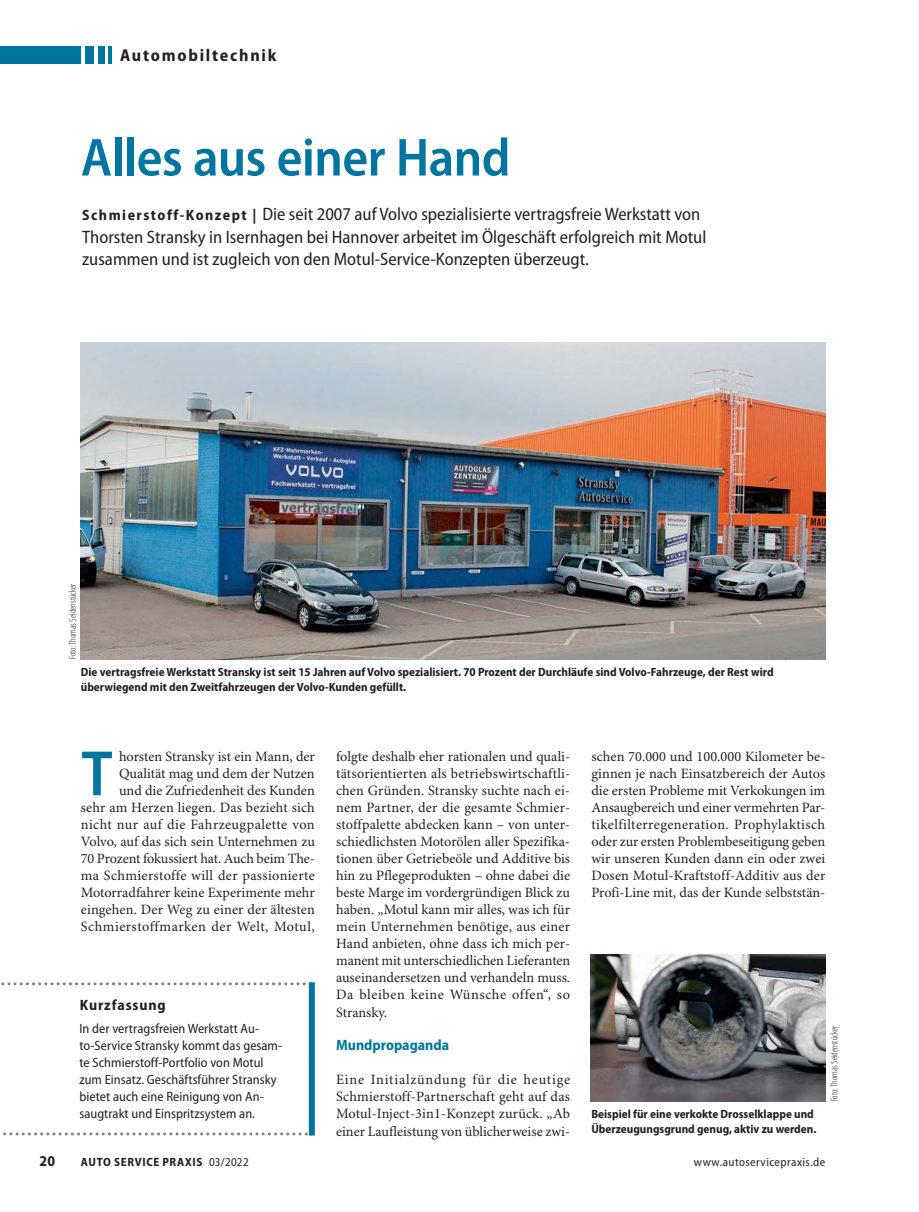
<style>
.page{position:relative;width:919px;height:1212px;background:#fff}
.page>*{position:absolute;margin:0;border:0;box-sizing:border-box;transform-origin:0 0}
.t1{font:600 semi-condensed 64.65px "Myriad Pro";color:#00759f}
.t2{font:600 semi-condensed 54px "Myriad Pro";letter-spacing:-.01em;color:#00759f}
.t3{font:semi-condensed 18px/22.5px "Myriad Pro";color:#231f20}
.t4{font:700 semi-condensed 17.25px "Myriad Pro";letter-spacing:.1em;color:#231f20}
.t5{font:700 semi-condensed 15px "Myriad Pro";color:#00759f}
.t6{font:700 semi-condensed 15px "Myriad Pro";letter-spacing:.055em;color:#231f20}
.t7{font:14.25px/17px "Minion Pro";color:#231f20;text-align:justify}
.t8{font:semi-condensed 13.5px/17px "Myriad Pro";letter-spacing:.005em;color:#231f20}
.t9{font:700 semi-condensed 12px/15px "Myriad Pro";color:#231f20}
.t10{font:700 semi-condensed 12px "Myriad Pro";letter-spacing:.055em;color:#231f20}
.t11{font:semi-condensed 12px "Myriad Pro";letter-spacing:.035em;color:#231f20}
.t12{font:300 condensed 9.75px "Myriad Pro";color:#231f20}
.s1{font-weight:700;font-size:15px}
.s2{font-weight:400}
</style>
<div class="page">
<hr style="left:108px;top:47px;width:4px;height:17px;background:#00759f">
<div style="left:85px;top:47px;width:9px;height:17px;background:#00759f"></div>
<div style="left:98px;top:47px;width:6px;height:17px;background:#00759f"></div>
<div style="left:0;top:47px;width:81px;height:17px;background:#00759f"></div>
<svg style="left:1px;top:982px;width:308px;height:153px"></svg>
<div style="left:309px;top:982px;width:6px;height:153px;background:#00759f"></div>
<img style="left:81px;top:343px;width:744px;height:316px">
<img style="left:590px;top:955px;width:235px;height:146px">
<p class="t4" style="left:120px;top:49px;width:158px">Automobiltechnik</p>
<h2 class="t2" style="left:81px;top:125px;width:431px">Alles aus einer Hand</h2>
<p class="t3" style="left:82px;top:205px;width:625px"><span class="s1">Schmierstoff-Konzept |</span> Die seit 2007 auf Volvo spezialisierte vertragsfreie Werkstatt von<br>Thorsten Stransky in Isernhagen bei Hannover arbeitet im Ölgeschäft erfolgreich mit Motul zusammen und ist zugleich von den Motul-Service-Konzepten überzeugt.</p>
<p class="t12" style="left:67px;top:659px;width:77px;rotate:-90deg">Foto: Thomas Seidenstücker</p>
<p class="t9" style="left:81px;top:665px;width:694px">Die vertragsfreie Werkstatt Stransky ist seit 15 Jahren auf Volvo spezialisiert. 70 Prozent der Durchläufe sind Volvo-Fahrzeuge, der Rest wird überwiegend mit den Zweitfahrzeugen der Volvo-Kunden gefüllt.</p>
<p class="t7" style="left:81px;top:749px;width:235px;text-align:right">horsten Stransky ist ein Mann, der Qualität mag und dem der Nutzen<br>und die Zufriedenheit des Kunden<br>sehr am Herzen liegen. Das bezieht sich nicht nur auf die Fahrzeugpalette von Volvo, auf das sich sein Unternehmen zu 70 Prozent fokussiert hat. Auch beim The&shy;ma Schmierstoffe will der passionierte Motorradfahrer keine Experimente mehr eingehen. Der Weg zu einer der ältesten Schmierstoffmarken der Welt, Motul,</p>
<h1 class="t1" style="left:81px;top:735px;width:33px">T</h1>
<p class="t6" style="left:80px;top:999px;width:87px">Kurzfassung</p>
<p class="t8" style="left:79px;top:1022px;width:204px">In der vertragsfreien Werkstatt Au&shy;to-Service Stransky kommt das gesam&shy;te Schmierstoff-Portfolio von Motul zum Einsatz. Geschäftsführer Stransky bietet auch eine Reinigung von An&shy;saugtrakt und Einspritzsystem an.</p>
<p class="t7" style="left:336px;top:749px;width:236px">folgte deshalb eher rationalen und quali&shy;tätsorientierten als betriebswirtschaftli&shy;chen Gründen. Stransky suchte nach ei&shy;nem Partner, der die gesamte Schmier&shy;stoffpalette abdecken kann – von unter&shy;schiedlichsten Motorölen aller Spezifika&shy;tionen über Getriebeöle und Additive bis hin zu Pflegeprodukten – ohne dabei die beste Marge im vordergründigen Blick zu haben. „Motul kann mir alles, was ich für mein Unternehmen benötige, aus einer Hand anbieten, ohne dass ich mich per&shy;manent mit unterschiedlichen Lieferanten auseinandersetzen und verhandeln muss.<br>Da bleiben keine Wünsche offen“, so Stransky.</p>
<p class="t5" style="left:336px;top:1040px;width:115px">Mundpropaganda</p>
<p class="t7" style="left:336px;top:1073px;width:235px">Eine Initialzündung für die heutige Schmierstoff-Partnerschaft geht auf das Motul-Inject-3in1-Konzept zurück. „Ab einer Laufleistung von üblicherweise zwi-</p>
<p class="t7" style="left:591px;top:749px;width:235px">schen 70.000 und 100.000 Kilometer be&shy;ginnen je nach Einsatzbereich der Autos die ersten Probleme mit Verkokungen im Ansaugbereich und einer vermehrten Par&shy;tikelfilterregeneration. Prophylaktisch oder zur ersten Problembeseitigung geben wir unseren Kunden dann ein oder zwei Dosen Motul-Kraftstoff-Additiv aus der Profi-Line mit, das der Kunde selbststän-</p>
<p class="t9" style="left:591px;top:1108px;width:226px">Beispiel für eine verkokte Drosselklappe und<br>Überzeugungsgrund genug, aktiv zu werden.</p>
<p class="t12" style="left:828px;top:1101px;width:77px;rotate:-90deg">Foto: Thomas Seidenstücker</p>
<p class="t6" style="left:39px;top:1155px;width:17px">20</p>
<p class="t10" style="left:81px;top:1157px;width:169px">AUTO SERVICE PRAXIS <span class="s2">03/2022</span></p>
<p class="t11" style="left:693px;top:1157px;width:133px">www.autoservicepraxis.de</p>
</div>
